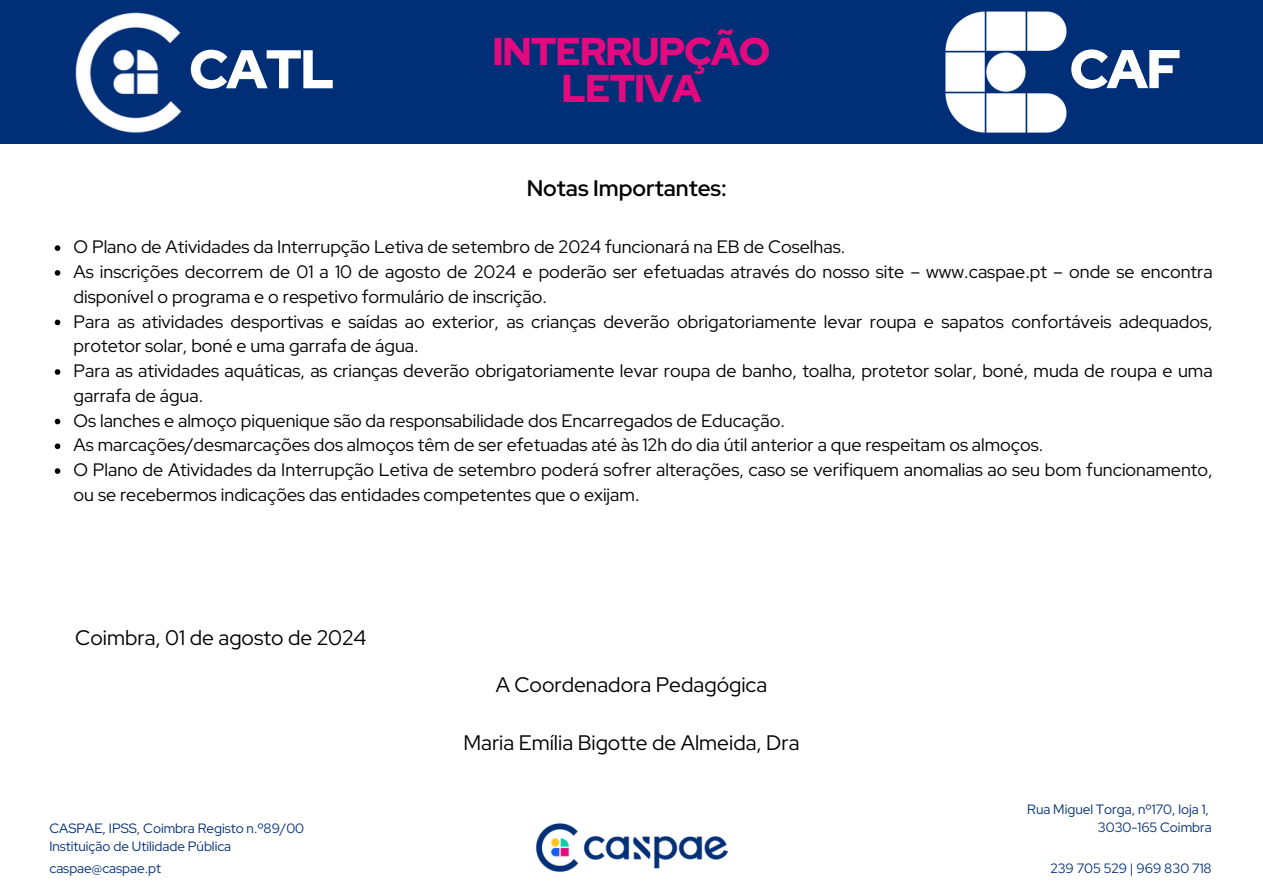
<style>
.page{position:relative;width:1263px;height:894px;background:#fff}
.page>*{position:absolute;margin:0;border:0;box-sizing:border-box;transform-origin:0 0}
.t1{font:900 54.3px "Red Hat Display";letter-spacing:-.03em;color:#fff}
.t2{font:900 38.7px "Red Hat Display";letter-spacing:-.03em;color:#e3097e}
.t3{font:600 22.5px "Red Hat Display";color:#000}
.t4{font:21px "Red Hat Display";color:#000}
.t5{font:18px/24.8px "Red Hat Display";color:#000}
.t6{font:13.5px/18px "Red Hat Display";color:#012f77}
</style>
<div class="page">
<img style="left:535px;top:823px;width:194px;height:49px">
<div style="left:0;top:0;width:1263px;height:144px;background:#012f77"></div>
<img style="left:945px;top:11px;width:122px;height:122px">
<img style="left:75px;top:12px;width:107px;height:121px">
<svg style="left:55px;top:245px;width:5px;height:6px"></svg>
<svg style="left:55px;top:270px;width:5px;height:5px"></svg>
<svg style="left:55px;top:319px;width:5px;height:6px"></svg>
<svg style="left:55px;top:369px;width:5px;height:5px"></svg>
<svg style="left:55px;top:418px;width:5px;height:6px"></svg>
<svg style="left:55px;top:443px;width:5px;height:6px"></svg>
<svg style="left:55px;top:468px;width:5px;height:5px"></svg>
<p class="t1" style="left:189px;top:33px;width:147px">CATL</p>
<p class="t2" style="left:492px;top:25px;width:280px">INTERRUPÇÃO</p>
<p class="t2" style="left:561px;top:62px;width:141px">LETIVA</p>
<p class="t1" style="left:1069px;top:33px;width:114px">CAF</p>
<h4 class="t3" style="left:527px;top:173px;width:202px">Notas Importantes:</h4>
<h4 class="t5" style="left:74px;top:234px;width:773px">O Plano de Atividades da Interrupção Letiva de setembro de 2024 funcionará na EB de Coselhas.</h4>
<h4 class="t5" style="left:74px;top:259px;width:1140px">As inscrições decorrem de 01 a 10 de agosto de 2024 e poderão ser efetuadas através do nosso site – www.caspae.pt – onde se encontra disponível o programa e o respetivo formulário de inscrição.</h4>
<p class="t5" style="left:74px;top:308px;width:1140px">Para as atividades desportivas e saídas ao exterior, as crianças deverão obrigatoriamente levar roupa e sapatos confortáveis adequados, protetor solar, boné e uma garrafa de água.</p>
<p class="t5" style="left:74px;top:358px;width:1140px">Para as atividades aquáticas, as crianças deverão obrigatoriamente levar roupa de banho, toalha, protetor solar, boné, muda de roupa e uma garrafa de água.</p>
<p class="t5" style="left:74px;top:407px;width:713px">Os lanches e almoço piquenique são da responsabilidade dos Encarregados de Educação.</p>
<p class="t5" style="left:74px;top:432px;width:971px">As marcações/desmarcações dos almoços têm de ser efetuadas até às 12h do dia útil anterior a que respeitam os almoços.</p>
<p class="t5" style="left:74px;top:457px;width:1140px">O Plano de Atividades da Interrupção Letiva de setembro poderá sofrer alterações, caso se verifiquem anomalias ao seu bom funcionamento, ou se recebermos indicações das entidades competentes que o exijam.</p>
<p class="t4" style="left:75px;top:623px;width:293px">Coimbra, 01 de agosto de 2024</p>
<p class="t6" style="left:49px;top:818px;width:256px">CASPAE, IPSS, Coimbra Registo n.º89/00<br>Instituição de Utilidade Pública</p>
<p class="t6" style="left:49px;top:859px;width:113px">caspae@caspae.pt</p>
<p class="t4" style="left:496px;top:670px;width:273px">A Coordenadora Pedagógica</p>
<h1 class="t4" style="left:463px;top:728px;width:338px">Maria Emília Bigotte de Almeida, Dra</h1>
<p class="t6" style="left:1027px;top:800px;width:183px">Rua Miguel Torga, nº170, loja 1,</p>
<p class="t6" style="left:1098px;top:818px;width:115px">3030-165 Coimbra</p>
<h3 class="t6" style="left:1050px;top:859px;width:163px">239 705 529 | 969 830 718</h3>
</div>
